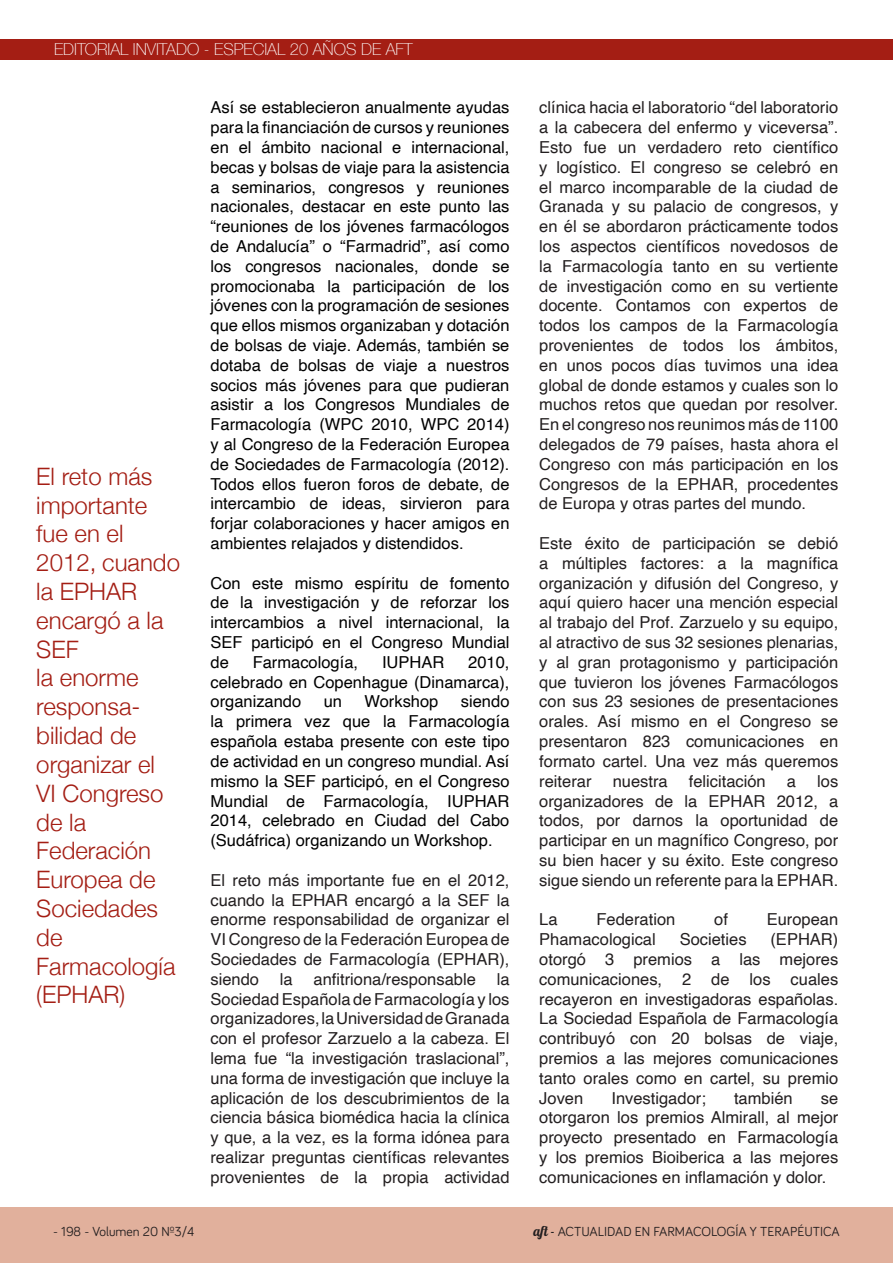
<style>
.page{position:relative;width:893px;height:1263px;background:#fff}
.page>*{position:absolute;margin:0;border:0;box-sizing:border-box;transform-origin:0 0}
.t1{font:300 24px/28.8px "Helvetica Neue";color:#a41e14}
.t2{font:16.5px/19.8px "Helvetica";color:#231f20;text-align:justify}
.t3{font:16.5px/19.8px "Helvetica";color:#000001;text-align:justify}
.t4{font:100 16.5px "Helvetica Neue";color:#fff}
.t5{font:13.5px "Bariol";color:#231f20}
.s1{font-family:"Lobster 1.4"}
</style>
<div class="page">
<div style="left:0;top:1207px;width:893px;height:56px;background:#e1b09c"></div>
<div style="left:0;top:39px;width:893px;height:20px;background:#a41e14"></div>
<p class="t4" style="left:54px;top:37px;width:360px">EDITORIAL INVITADO - ESPECIAL 20 AÑOS DE AFT</p>
<p class="t1" style="left:36px;top:460px;width:145px">El reto más importante fue en el<br>2012, cuando la EPHAR encargó a la<br>SEF</p>
<p class="t1" style="left:36px;top:662px;width:129px">la enorme responsa&shy;bilidad de organizar el<br>VI Congreso de la<br>Federación</p>
<p class="t1" style="left:36px;top:863px;width:141px">Europea de<br>Sociedades de<br>Farmacología (EPHAR)</p>
<p class="t5" style="left:53px;top:1222px;width:143px">- 198 - Volumen 20 Nº3/4</p>
<p class="t3" style="left:210px;top:98px;width:301px">Así se establecieron anualmente ayudas para la financiación de cursos y reuniones en el ámbito nacional e internacional, becas y bolsas de viaje para la asistencia a seminarios, congresos y reuniones nacionales, destacar en este punto las “reuniones de los jóvenes farmacólogos de Andalucía” o “Farmadrid”, así como los congresos nacionales, donde se promocionaba la participación de los jóvenes con la programación de sesiones que ellos mismos organizaban y dotación de bolsas de viaje. Además, también se dotaba de bolsas de viaje a nuestros socios más jóvenes para que pudieran asistir a los Congresos Mundiales de Farmacología (WPC 2010, WPC 2014) y al Congreso de la Federación Europea de Sociedades de Farmacología (2012).<br>Todos ellos fueron foros de debate, de intercambio de ideas, sirvieron para forjar colaboraciones y hacer amigos en ambientes relajados y distendidos.</p>
<p class="t3" style="left:210px;top:573px;width:301px">Con este mismo espíritu de fomento de la investigación y de reforzar los intercambios a nivel internacional, la SEF participó en el Congreso Mundial de</p>
<p class="t3" style="left:253px;top:653px;width:107px">Farmacología,</p>
<p class="t3" style="left:382px;top:653px;width:64px">IUPHAR</p>
<p class="t3" style="left:210px;top:653px;width:300px;text-indent:258px">2010, celebrado en Copenhague (Dinamarca), organizando</p>
<p class="t3" style="left:210px;top:692px;width:301px;text-indent:250px">siendo la primera vez que la Farmacología española estaba presente con este tipo de actividad en un congreso mundial. Así mismo la SEF participó, en el Congreso Mundial de Farmacología, IUPHAR 2014, celebrado en Ciudad del Cabo (Sudáfrica) organizando un Workshop.</p>
<p class="t2" style="left:210px;top:870px;width:301px">El reto más importante fue en el 2012, cuando la EPHAR encargó a la SEF la enorme responsabilidad de organizar el VI Congreso de la Federación Europea de Sociedades de Farmacología (EPHAR), siendo</p>
<p class="t3" style="left:324px;top:692px;width:20px">un</p>
<p class="t3" style="left:364px;top:692px;width:75px">Workshop</p>
<p class="t2" style="left:280px;top:969px;width:14px">la</p>
<p class="t2" style="left:314px;top:969px;width:164px">anfitriona/responsable</p>
<p class="t2" style="left:210px;top:969px;width:301px;text-indent:286px">la Sociedad Española de Farmacología y los organizadores, la Universidad de Granada con el profesor Zarzuelo a la cabeza. El lema fue “la investigación traslacional”, una forma de investigación que incluye la aplicación de los descubrimientos de la ciencia básica biomédica hacia la clínica y que, a la vez, es la forma idónea para realizar preguntas científicas relevantes provenientes de la propia actividad</p>
<p class="t2" style="left:539px;top:98px;width:301px">clínica hacia el laboratorio “del laboratorio a la cabecera del enfermo y viceversa”.<br>Esto fue un verdadero reto científico y logístico. El congreso se celebró en el marco incomparable de la ciudad de Granada y su palacio de congresos, y en él se abordaron prácticamente todos los aspectos científicos novedosos de la Farmacología tanto en su vertiente de investigación como en su vertiente docente. Contamos con expertos de todos los campos de la Farmacología provenientes de todos los ámbitos, en unos pocos días tuvimos una idea global de donde estamos y cuales son lo muchos retos que quedan por resolver.<br>En el congreso nos reunimos más de 1100 delegados de 79 países, hasta ahora el Congreso con más participación en los Congresos de la EPHAR, procedentes de Europa y otras partes del mundo.</p>
<p class="t2" style="left:539px;top:534px;width:301px">Este éxito de participación se debió a múltiples factores: a la magnífica organización y difusión del Congreso, y aquí quiero hacer una mención especial al trabajo del Prof. Zarzuelo y su equipo, al atractivo de sus 32 sesiones plenarias, y al gran protagonismo y participación que tuvieron los jóvenes Farmacólogos con sus 23 sesiones de presentaciones orales. Así mismo en el Congreso se presentaron 823 comunicaciones en formato cartel. Una vez más queremos reiterar</p>
<p class="t2" style="left:613px;top:771px;width:57px">nuestra</p>
<p class="t2" style="left:689px;top:771px;width:79px">felicitación</p>
<p class="t2" style="left:787px;top:771px;width:11px">a</p>
<p class="t2" style="left:539px;top:771px;width:301px;text-indent:278px">los organizadores de la EPHAR 2012, a todos, por darnos la oportunidad de participar en un magnífico Congreso, por su bien hacer y su éxito. Este congreso sigue siendo un referente para la EPHAR.</p>
<p class="t2" style="left:539px;top:910px;width:20px">La</p>
<p class="t2" style="left:596px;top:910px;width:80px">Federation</p>
<p class="t2" style="left:714px;top:910px;width:15px">of</p>
<p class="t2" style="left:767px;top:910px;width:73px">European</p>
<p class="t2" style="left:539px;top:930px;width:118px">Phamacological</p>
<p class="t2" style="left:680px;top:930px;width:68px">Societies</p>
<p class="t2" style="left:539px;top:930px;width:301px;text-indent:231px">(EPHAR) otorgó 3 premios a las mejores comunicaciones, 2 de los cuales recayeron en investigadoras españolas.<br>La Sociedad Española de Farmacología contribuyó con 20 bolsas de viaje, premios a las mejores comunicaciones tanto orales como en cartel, su premio Joven</p>
<p class="t2" style="left:611px;top:1088px;width:96px">Investigador;</p>
<p class="t2" style="left:734px;top:1088px;width:60px">también</p>
<p class="t2" style="left:539px;top:1088px;width:301px;text-indent:282px">se otorgaron los premios Almirall, al mejor proyecto presentado en Farmacología y los premios Bioiberica a las mejores comunicaciones en inflamación y dolor.</p>
<p class="t5" style="left:533px;top:1222px;width:308px"><span class="s1">aft -</span> ACTUALIDAD EN FARMACOLOGÍA Y TERAPÉUTICA</p>
</div>
